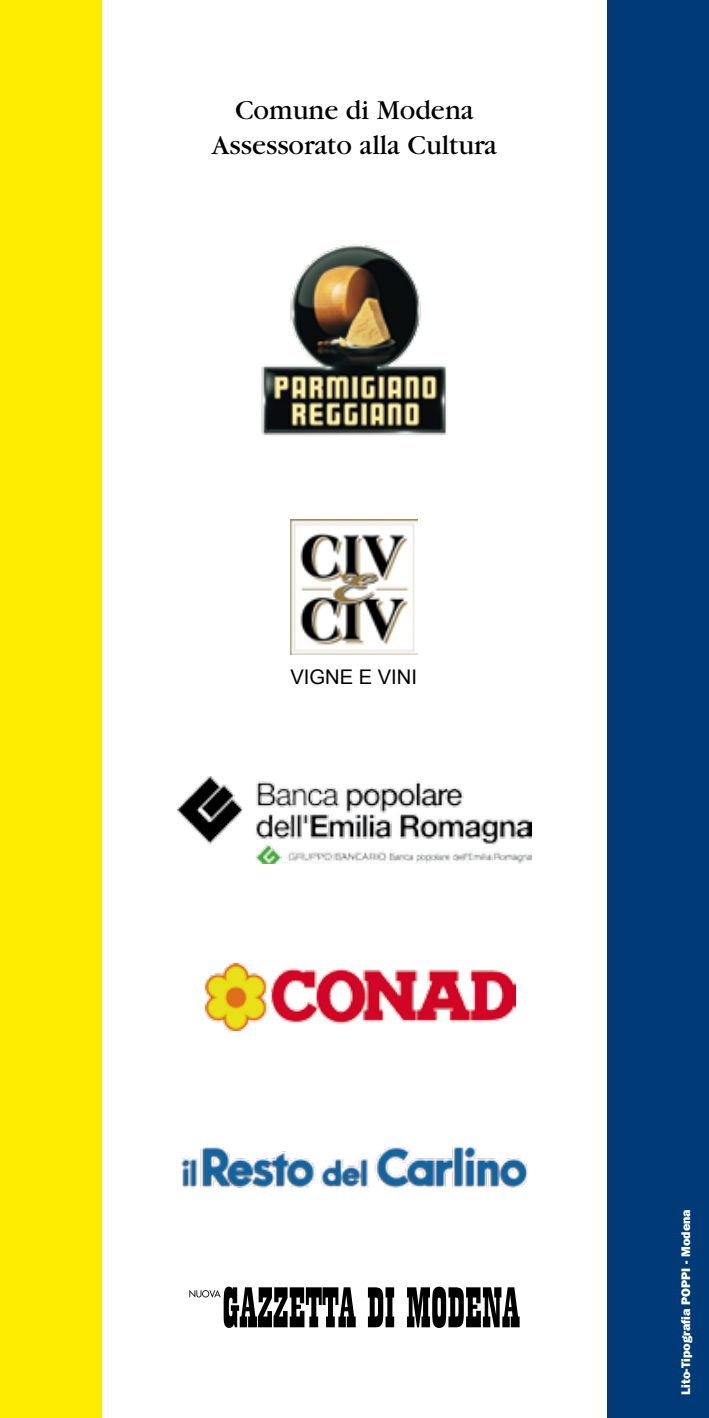
<style>
.page{position:relative;width:709px;height:1418px;background:#fff}
.page>*{position:absolute;margin:0;border:0;box-sizing:border-box;transform-origin:0 0}
.t1{font:28.5px/34.2px "Garamond";color:#000;text-align:center}
.t2{font:20.25px "Arial";color:#000}
.t3{font:800 12.5px "Franklin Gothic";color:#fff}
</style>
<div class="page">
<img style="left:290px;top:520px;width:128px;height:135px">
<img style="left:177px;top:777px;width:354px;height:86px">
<img style="left:181px;top:1146px;width:347px;height:41px">
<div style="left:0;top:0;width:101px;height:1417px;background:#ffed00"></div>
<div style="left:607px;top:0;width:102px;height:1417px;background:#003b77"></div>
<svg style="left:368px;top:1287px;width:26px;height:40px"></svg>
<svg style="left:407px;top:1286px;width:112px;height:41px"></svg>
<svg style="left:189px;top:1286px;width:167px;height:41px"></svg>
<img style="left:261px;top:244px;width:186px;height:192px">
<img style="left:206px;top:963px;width:309px;height:67px">
<p class="t1" style="left:212px;top:94px;width:286px">Comune di Modena<br>Assessorato alla Cultura</p>
<p class="t2" style="left:290px;top:663px;width:128px">VIGNE E VINI</p>
<p class="t3" style="left:678px;top:1394px;width:187px;rotate:-90deg">Lito-Tipografia POPPI - Modena</p>
</div>
